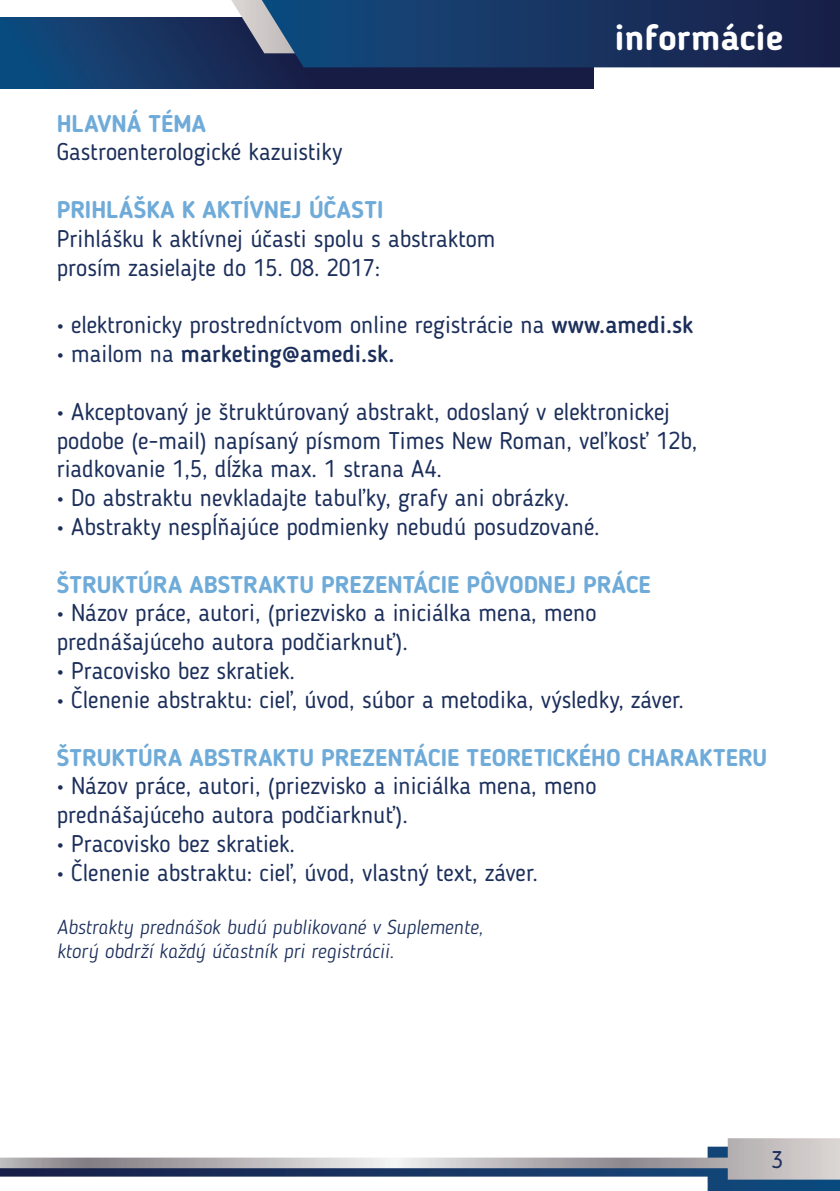
<style>
.page{position:relative;width:840px;height:1191px;background:#fff}
.page>*{position:absolute;margin:0;border:0;box-sizing:border-box;transform-origin:0 0}
.t1{font:700 36px "Blogger Sans";color:#fff}
.t2{font:24px/28.8px "Blogger Sans";color:#1c2f5b}
.t3{font:700 24px "Blogger Sans";letter-spacing:.005em;color:#6fabd9}
.t4{font:500 24px "Blogger Sans";color:#1c2f5b}
.t5{font:italic 300 20px/24px "Blogger Sans";color:#1c2f5b}
.s1{font-weight:700}
.s2{font-weight:500}
.s3{font-weight:400}
</style>
<div class="page">
<svg style="left:0;top:1138px;width:839px;height:53px"></svg>
<svg style="left:0;top:18px;width:593px;height:70px"></svg>
<svg style="left:220px;top:0;width:619px;height:67px"></svg>
<h1 class="t1" style="left:614px;top:16px;width:170px">informácie</h1>
<p class="t3" style="left:57px;top:109px;width:151px">HLAVNÁ TÉMA</p>
<p class="t2" style="left:57px;top:138px;width:287px">Gastroenterologické kazuistiky</p>
<p class="t3" style="left:57px;top:195px;width:328px">PRIHLÁŠKA K AKTÍVNEJ ÚČASTI</p>
<p class="t2" style="left:57px;top:224px;width:440px">Prihlášku k aktívnej účasti spolu s abstraktom prosím zasielajte do 15. 08. 2017:</p>
<p class="t2" style="left:57px;top:310px;width:637px"><span class="s1">•</span> elektronicky prostredníctvom online registrácie na <span class="s2">www.amedi.sk</span></p>
<p class="t4" style="left:57px;top:339px;width:339px"><span class="s1">•</span> <span class="s3">mailom na</span> marketing@amedi.sk.</p>
<p class="t2" style="left:57px;top:397px;width:641px"><span class="s1">•</span> Akceptovaný je štruktúrovaný abstrakt, odoslaný v elektronickej podobe (e-mail) napísaný písmom Times New Roman, veľkosť 12b, riadkovanie 1,5, dĺžka max. 1 strana A4.</p>
<p class="t2" style="left:57px;top:483px;width:513px"><span class="s1">•</span> Do abstraktu nevkladajte tabuľky, grafy ani obrázky.</p>
<p class="t2" style="left:57px;top:512px;width:544px"><span class="s1">•</span> Abstrakty nespĺňajúce podmienky nebudú posudzované.</p>
<p class="t3" style="left:57px;top:570px;width:595px">ŠTRUKTÚRA ABSTRAKTU PREZENTÁCIE PÔVODNEJ PRÁCE</p>
<p class="t2" style="left:57px;top:598px;width:541px"><span class="s1">•</span> Názov práce, autori, (priezvisko a iniciálka mena, meno prednášajúceho autora podčiarknuť).</p>
<p class="t2" style="left:57px;top:656px;width:240px"><span class="s1">•</span> Pracovisko bez skratiek.</p>
<p class="t2" style="left:57px;top:685px;width:628px"><span class="s1">•</span> Členenie abstraktu: cieľ, úvod, súbor a metodika, výsledky, záver.</p>
<p class="t3" style="left:57px;top:742px;width:711px">ŠTRUKTÚRA ABSTRAKTU PREZENTÁCIE TEORETICKÉHO CHARAKTERU</p>
<p class="t2" style="left:57px;top:771px;width:541px"><span class="s1">•</span> Názov práce, autori, (priezvisko a iniciálka mena, meno prednášajúceho autora podčiarknuť).</p>
<p class="t2" style="left:57px;top:829px;width:240px"><span class="s1">•</span> Pracovisko bez skratiek.</p>
<p class="t2" style="left:57px;top:858px;width:482px"><span class="s1">•</span> Členenie abstraktu: cieľ, úvod, vlastný text, záver.</p>
<p class="t5" style="left:57px;top:914px;width:427px">Abstrakty prednášok budú publikované v Suplemente, ktorý obdrží každý účastník pri registrácii.</p>
<p class="t2" style="left:770px;top:1145px;width:13px">3</p>
</div>
